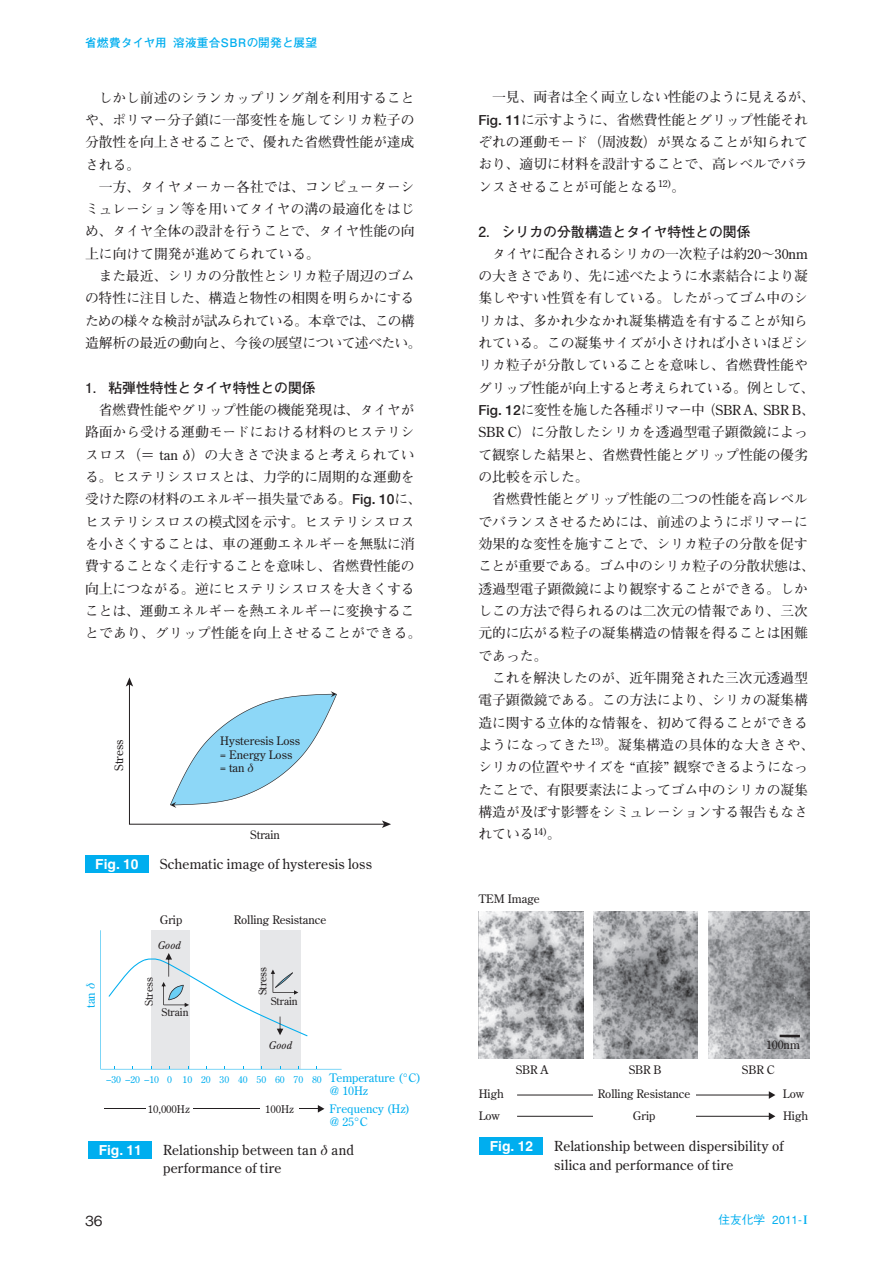
<style>
.page{position:relative;width:893px;height:1263px;background:#fff}
.page>*{position:absolute;margin:0;border:0;box-sizing:border-box;transform-origin:0 0}
.t1{font:700 13.8px/22.4px "Futo Min A101 Pr 6";letter-spacing:-.01em;color:#231f20}
.t2{font:13.8px/18.1px "Century Old Style";letter-spacing:.015em;color:#231f20}
.t3{font:13.8px/18.1px "Century Old Style Std";letter-spacing:.015em;color:#231f20}
.t4{font:700 13.8px "Futo Go B101 Pr 6";color:#231f20}
.t5{font:700 13.8px "Helvetica";color:#fff}
.t6{font:500 13.8px "Gothic BBB Pr 6";color:#231f20}
.t7{font:11.7px/13.8px "Century Old Style Std";color:#231f20}
.t8{font:11.7px/13px "Century Old Style Std";color:#00aeef}
.t9{font:700 11.7px "Futo Go B101 Pr 6";letter-spacing:.025em;color:#00aeef}
.t10{font:11.7px "Helvetica";color:#00aeef}
.t11{font:10.65px "Century Old Style Std";color:#231f20}
.t12{font:italic 10.65px "Century Old Style Std";color:#231f20}
.t13{font:9.6px "Century Old Style Std";color:#00aeef}
.s1{font-family:"Century Old Style Std";font-weight:400}
.s2{font-family:"Times";font-weight:400;font-style:italic}
.s3{font-family:"Helvetica Neue";font-weight:500}
.s4{font-family:"Times";font-style:italic}
.s5{font-family:"Gothic BBB Pr 6";font-weight:500}
.s6{font-family:"Midashi Min Pr 6 MA31"}
</style>
<div class="page">
<div style="left:85px;top:855px;width:64px;height:17px;background:#00aeef"></div>
<svg style="left:126px;top:677px;width:265px;height:151px"></svg>
<div style="left:88px;top:1141px;width:64px;height:17px;background:#00aeef"></div>
<hr style="left:105px;top:1108px;width:214px;height:1px;background:#231f20">
<svg style="left:318px;top:1105px;width:6px;height:7px"></svg>
<svg style="left:100px;top:930px;width:242px;height:139px"></svg>
<div style="left:146px;top:1102px;width:47px;height:16px;background:#fff"></div>
<div style="left:260px;top:1102px;width:39px;height:16px;background:#fff"></div>
<svg style="left:109px;top:953px;width:199px;height:83px"></svg>
<div style="left:480px;top:1138px;width:63px;height:17px;background:#00aeef"></div>
<hr style="left:517px;top:1094px;width:253px;height:1px;background:#231f20">
<svg style="left:769px;top:1091px;width:6px;height:8px"></svg>
<hr style="left:517px;top:1116px;width:253px;height:1px;background:#231f20">
<svg style="left:769px;top:1112px;width:6px;height:8px"></svg>
<div style="left:593px;top:1086px;width:102px;height:17px;background:#fff"></div>
<div style="left:593px;top:1108px;width:102px;height:17px;background:#fff"></div>
<img style="left:479px;top:911px;width:104px;height:147px">
<img style="left:708px;top:911px;width:101px;height:147px">
<img style="left:593px;top:911px;width:104px;height:147px">
<hr style="left:780px;top:1035px;width:20px;height:2px;background:#231f20">
<p class="t9" style="left:85px;top:38px;width:234px">省燃費タイヤ用 溶液重合SBRの開発と展望</p>
<p class="t1" style="left:85px;top:88px;width:331px;text-align:justify;text-indent:14px">しかし前述のシランカップリング剤を利用することや、ポリマー分子鎖に一部変性を施してシリカ粒子の分散性を向上させることで、優れた省燃費性能が達成される。</p>
<p class="t1" style="left:85px;top:177px;width:331px;text-align:justify;text-indent:14px">一方、タイヤメーカー各社では、コンピューターシミュレーション等を用いてタイヤの溝の最適化をはじめ、タイヤ全体の設計を行うことで、タイヤ性能の向上に向けて開発が進めてられている。</p>
<p class="t1" style="left:85px;top:267px;width:338px;text-align:center">また最近、シリカの分散性とシリカ粒子周辺のゴム<br>の特性に注目した、構造と物性の相関を明らかにするための様々な検討が試みられている。本章では、この構造解析の最近の動向と、今後の展望について述べたい。</p>
<p class="t4" style="left:85px;top:382px;width:232px">1. 粘弾性特性とタイヤ特性との関係</p>
<p class="t1" style="left:85px;top:401px;width:338px;text-align:center">省燃費性能やグリップ性能の機能発現は、タイヤが<br>路面から受ける運動モードにおける材料のヒステリシスロス（＝ <span class="s1">tan</span> <span class="s2">δ</span>）の大きさで決まると考えられている。ヒステリシスロスとは、力学的に周期的な運動を受けた際の材料のエネルギー損失量である。<span class="s3">Fig. 10</span>に、ヒステリシスロスの模式図を示す。ヒステリシスロスを小さくすることは、車の運動エネルギーを無駄に消費することなく走行することを意味し、省燃費性能の向上につながる。逆にヒステリシスロスを大きくすることは、運動エネルギーを熱エネルギーに変換することであり、グリップ性能を向上させることができる。</p>
<p class="t7" style="left:113px;top:771px;width:33px;rotate:-90deg">Stress</p>
<p class="t7" style="left:220px;top:734px;width:81px">Hysteresis Loss = Energy Loss</p>
<p class="t7" style="left:220px;top:762px;width:35px">= tan <span class="s4">δ</span></p>
<p class="t7" style="left:250px;top:829px;width:31px">Strain</p>
<p class="t5" style="left:95px;top:859px;width:45px">Fig. 10</p>
<p class="t2" style="left:160px;top:856px;width:214px">Schematic image of hysteresis loss</p>
<p class="t7" style="left:160px;top:914px;width:24px">Grip</p>
<p class="t7" style="left:234px;top:914px;width:94px">Rolling Resistance</p>
<p class="t8" style="left:85px;top:1008px;width:27px;rotate:-90deg">tan <span class="s4">δ</span></p>
<p class="t12" style="left:158px;top:939px;width:25px">Good</p>
<p class="t11" style="left:144px;top:1006px;width:30px;rotate:-90deg">Stress</p>
<p class="t11" style="left:161px;top:1007px;width:29px">Strain</p>
<p class="t11" style="left:258px;top:995px;width:30px;rotate:-90deg">Stress</p>
<p class="t11" style="left:271px;top:996px;width:29px">Strain</p>
<p class="t12" style="left:269px;top:1039px;width:25px">Good</p>
<p class="t8" style="left:329px;top:1072px;width:93px">Temperature (°C) @ 10Hz</p>
<p class="t13" style="left:107px;top:1074px;width:217px">–30 –20 –10 0 10 20 30 40 50 60 70 80</p>
<p class="t11" style="left:148px;top:1104px;width:44px">10,000Hz</p>
<p class="t11" style="left:265px;top:1104px;width:30px">100Hz</p>
<p class="t8" style="left:330px;top:1103px;width:82px">Frequency (Hz) @ 25°C</p>
<p class="t5" style="left:99px;top:1145px;width:45px">Fig. 11</p>
<p class="t3" style="left:163px;top:1142px;width:192px">Relationship between tan <span class="s4">δ</span> and performance of tire</p>
<p class="t1" style="left:478px;top:88px;width:338px;text-indent:14px">一見、両者は全く両立しない性能のように見えるが、<br><span class="s3">Fig. 11</span>に示すように、省燃費性能とグリップ性能それぞれの運動モード（周波数）が異なることが知られており、適切に材料を設計することで、高レベルでバランスさせることが可能となる<sup>12)</sup>。</p>
<p class="t4" style="left:478px;top:226px;width:274px">2. シリカの分散構造とタイヤ特性との関係</p>
<p class="t1" style="left:478px;top:244px;width:338px;text-indent:14px">タイヤに配合されるシリカの一次粒子は約<span class="s1">20</span>～<span class="s1">30nm</span>の大きさであり、先に述べたように水素結合により凝集しやすい性質を有している。したがってゴム中のシリカは、多かれ少なかれ凝集構造を有することが知られている。この凝集サイズが小さければ小さいほどシリカ粒子が分散していることを意味し、省燃費性能やグリップ性能が向上すると考えられている。例として、<br><span class="s3">Fig. 12</span>に変性を施した各種ポリマー中（<span class="s1">SBR A</span>、<span class="s1">SBR B</span>、<br><span class="s1">SBR C</span>）に分散したシリカを透過型電子顕微鏡によって観察した結果と、省燃費性能とグリップ性能の優劣の比較を示した。</p>
<p class="t1" style="left:478px;top:490px;width:338px;text-indent:14px">省燃費性能とグリップ性能の二つの性能を高レベルでバランスさせるためには、前述のようにポリマーに効果的な変性を施すことで、シリカ粒子の分散を促すことが重要である。ゴム中のシリカ粒子の分散状態は、透過型電子顕微鏡により観察することができる。しかしこの方法で得られるのは二次元の情報であり、三次元的に広がる粒子の凝集構造の情報を得ることは困難であった。</p>
<p class="t1" style="left:478px;top:668px;width:338px;text-indent:14px">これを解決したのが、近年開発された三次元透過型電子顕微鏡である。この方法により、シリカの凝集構造に関する立体的な情報を、初めて得ることができるようになってきた<sup>13)</sup>。凝集構造の具体的な大きさや、シリカの位置やサイズを “直接” 観察できるようになったことで、有限要素法によってゴム中のシリカの凝集構造が及ぼす影響をシミュレーションする報告もなされている<sup>14)</sup>。</p>
<p class="t7" style="left:479px;top:893px;width:62px">TEM Image</p>
<p class="t7" style="left:766px;top:1039px;width:35px">100nm</p>
<p class="t7" style="left:516px;top:1063px;width:34px">SBR A</p>
<p class="t7" style="left:629px;top:1063px;width:34px">SBR B</p>
<p class="t7" style="left:742px;top:1063px;width:34px">SBR C</p>
<p class="t7" style="left:479px;top:1088px;width:27px">High</p>
<p class="t7" style="left:598px;top:1088px;width:94px">Rolling Resistance</p>
<p class="t7" style="left:783px;top:1088px;width:23px">Low</p>
<p class="t7" style="left:479px;top:1109px;width:23px">Low</p>
<p class="t7" style="left:633px;top:1109px;width:24px">Grip</p>
<p class="t7" style="left:783px;top:1109px;width:27px">High</p>
<p class="t5" style="left:490px;top:1141px;width:45px">Fig. 12</p>
<p class="t2" style="left:554px;top:1138px;width:231px">Relationship between dispersibility of silica and performance of tire</p>
<p class="t6" style="left:85px;top:1215px;width:19px">36</p>
<p class="t10" style="left:718px;top:1216px;width:91px"><span class="s5">住友化学</span> 2011-<span class="s6">I</span></p>
</div>
